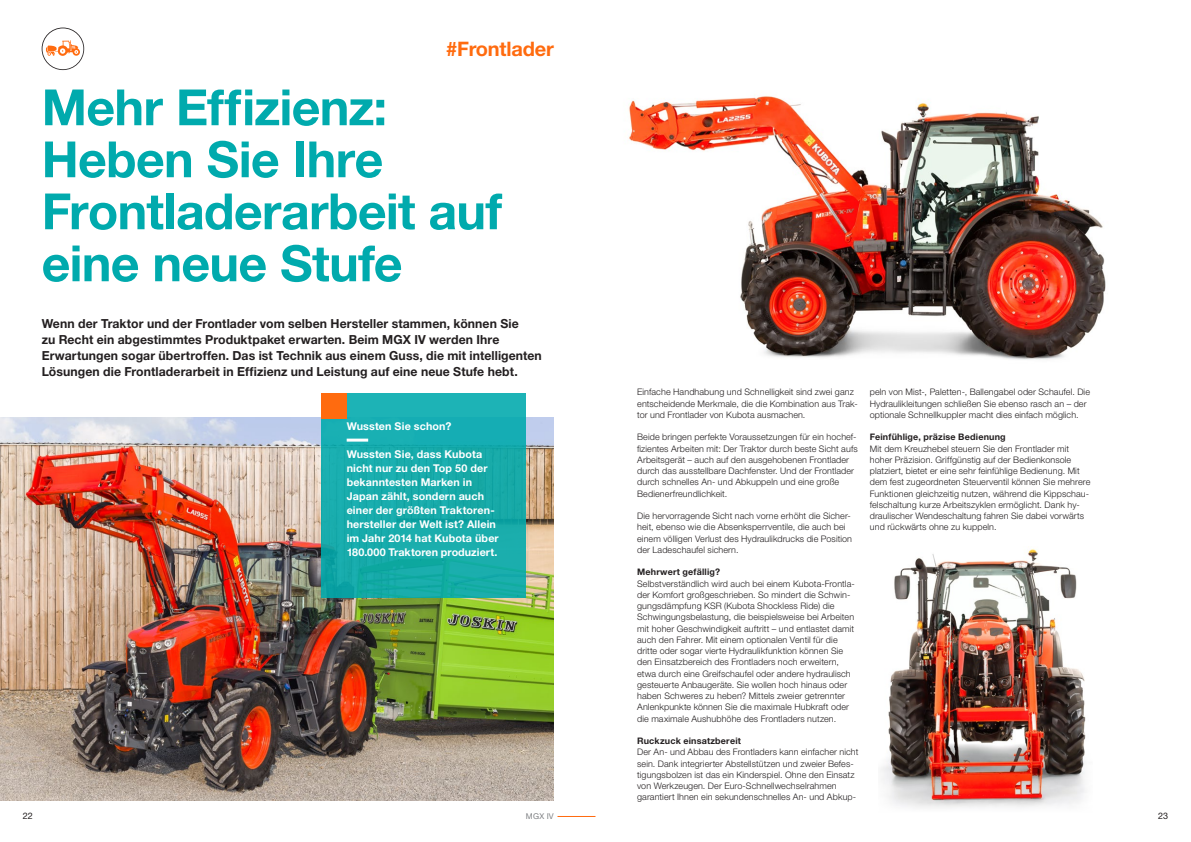
<style>
.page{position:relative;width:1191px;height:842px;background:#fff}
.page>*{position:absolute;margin:0;border:0;box-sizing:border-box;transform-origin:0 0}
.t1{font:700 50px/52px "Helvetica Neue LT Std";letter-spacing:-.015em;color:#00aaad}
.t2{font:700 20px "Helvetica Neue LT Std";letter-spacing:-.01em;color:#ff6b0f}
.t3{font:700 12.5px/16px "Helvetica Neue LT Std";letter-spacing:.005em;color:#231f20}
.t4{font:700 10.8px/14px "Helvetica Neue LT Std";letter-spacing:.01em;color:#fff}
.t5{font:300 9px/11.2px "Helvetica Neue LT Std";letter-spacing:.01em;color:#231f20}
.t6{font:700 9px "Helvetica Neue LT Std";letter-spacing:.02em;color:#231f20}
.t7{font:9px "Helvetica Neue LT Std";color:#231f20}
.t8{font:8px "Helvetica Neue LT Std";color:#808285}
</style>
<div class="page">
<hr style="left:557px;top:816px;width:38px;height:1px;background:#ff6b0f">
<img style="left:881px;top:549px;width:205px;height:259px">
<img style="left:629px;top:96px;width:477px;height:264px">
<img style="left:0;top:418px;width:554px;height:382px">
<div style="left:321px;top:394px;width:204px;height:204px;background:linear-gradient(to bottom,#1ab0b4,#14a9a5)"></div>
<hr style="left:347px;top:439px;width:21px;height:3px;background:#fff">
<div style="left:321px;top:394px;width:26px;height:25px;background:#ff6b0f"></div>
<svg style="left:42px;top:28px;width:42px;height:42px"></svg>
<h2 class="t2" style="left:446px;top:36px;width:109px">#Frontlader</h2>
<h1 class="t1" style="left:42px;top:80px;width:462px">Mehr Effizienz:<br>Heben Sie Ihre<br>Frontladerarbeit auf eine neue Stufe</h1>
<p class="t3" style="left:42px;top:315px;width:502px">Wenn der Traktor und der Frontlader vom selben Hersteller stammen, können Sie<br>zu Recht ein abgestimmtes Produktpaket erwarten. Beim MGX IV werden Ihre Erwartungen sogar übertroffen. Das ist Technik aus einem Guss, die mit intelligenten Lösungen die Frontladerarbeit in Effizienz und Leistung auf eine neue Stufe hebt.</p>
<p class="t4" style="left:347px;top:419px;width:106px">Wussten Sie schon?</p>
<p class="t4" style="left:347px;top:447px;width:154px">Wussten Sie, dass Kubota nicht nur zu den Top 50 der bekanntesten Marken in<br>Japan zählt, sondern auch einer der größten Traktoren&shy;hersteller der Welt ist? Allein im Jahr 2014 hat Kubota über<br>180.000 Traktoren produziert.</p>
<p class="t5" style="left:637px;top:386px;width:222px">Einfache Handhabung und Schnelligkeit sind zwei ganz entscheidende Merkmale, die die Kombination aus Trak&shy;tor und Frontlader von Kubota ausmachen.</p>
<p class="t5" style="left:637px;top:431px;width:222px">Beide bringen perfekte Voraussetzungen für ein hochef&shy;fizientes Arbeiten mit: Der Traktor durch beste Sicht aufs Arbeitsgerät – auch auf den ausgehobenen Frontlader durch das ausstellbare Dachfenster. Und der Frontlader durch schnelles An- und Abkuppeln und eine große Bedienerfreundlichkeit.</p>
<p class="t5" style="left:637px;top:510px;width:216px">Die hervorragende Sicht nach vorne erhöht die Sicher&shy;heit, ebenso wie die Absenksperrventile, die auch bei einem völligen Verlust des Hydraulikdrucks die Position der Ladeschaufel sichern.</p>
<p class="t6" style="left:637px;top:566px;width:84px">Mehrwert gefällig?</p>
<p class="t5" style="left:637px;top:577px;width:219px">Selbstverständlich wird auch bei einem Kubota-Frontla&shy;der Komfort großgeschrieben. So mindert die Schwin&shy;gungsdämpfung KSR (Kubota Shockless Ride) die Schwingungsbelastung, die beispielsweise bei Arbeiten mit hoher Geschwindigkeit auftritt – und entlastet damit auch den Fahrer. Mit einem optionalen Ventil für die dritte oder sogar vierte Hydraulikfunktion können Sie den Einsatzbereich des Frontladers noch erweitern, etwa durch eine Greifschaufel oder andere hydraulisch gesteuerte Anbaugeräte. Sie wollen hoch hinaus oder haben Schweres zu heben? Mittels zweier getrennter Anlenkpunkte können Sie die maximale Hubkraft oder die maximale Aushubhöhe des Frontladers nutzen.</p>
<p class="t6" style="left:637px;top:735px;width:105px">Ruckzuck einsatzbereit</p>
<p class="t5" style="left:637px;top:746px;width:223px">Der An- und Abbau des Frontladers kann einfacher nicht sein. Dank integrierter Abstellstützen und zweier Befes&shy;tigungsbolzen ist das ein Kinderspiel. Ohne den Einsatz von Werkzeugen. Der Euro-Schnellwechselrahmen garantiert Ihnen ein sekundenschnelles An- und Abkup-</p>
<p class="t5" style="left:870px;top:386px;width:222px">peln von Mist-, Paletten-, Ballengabel oder Schaufel. Die<br>Hydraulikleitungen schließen Sie ebenso rasch an – der optionale Schnellkuppler macht dies einfach möglich.</p>
<p class="t6" style="left:870px;top:431px;width:137px">Feinfühlige, präzise Bedienung</p>
<p class="t5" style="left:870px;top:442px;width:222px">Mit dem Kreuzhebel steuern Sie den Frontlader mit hoher Präzision. Griffgünstig auf der Bedienkonsole platziert, bietet er eine sehr feinfühlige Bedienung. Mit dem fest zugeordneten Steuerventil können Sie mehrere Funktionen gleichzeitig nutzen, während die Kippschau&shy;felschaltung kurze Arbeitszyklen ermöglicht. Dank hy&shy;draulischer Wendeschaltung fahren Sie dabei vorwärts und rückwärts ohne zu kuppeln.</p>
<p class="t7" style="left:23px;top:811px;width:12px">22</p>
<p class="t8" style="left:526px;top:812px;width:29px">MGX IV</p>
<p class="t7" style="left:1158px;top:811px;width:11px">23</p>
</div>
